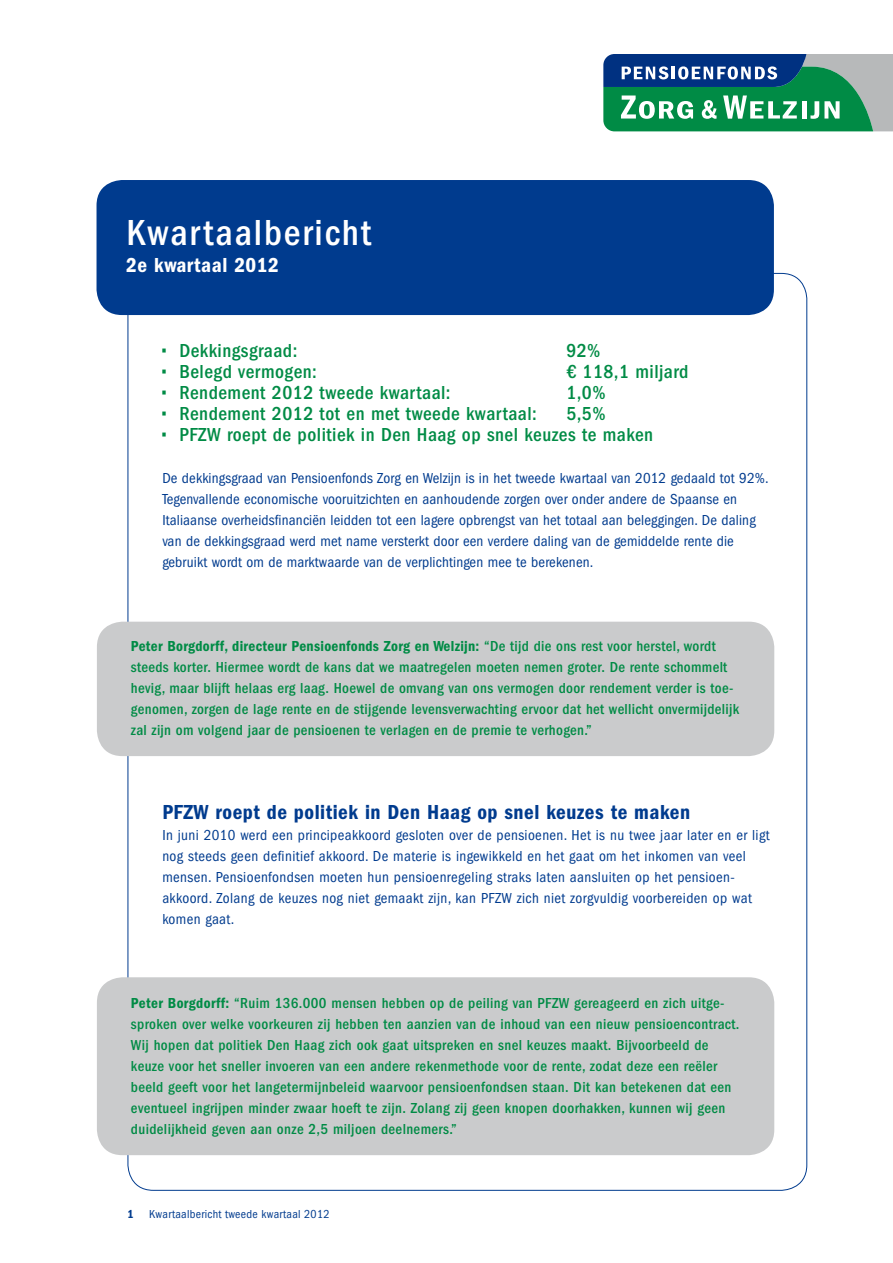
<style>
.page{position:relative;width:893px;height:1263px;background:#fff}
.page>*{position:absolute;margin:0;border:0;box-sizing:border-box;transform-origin:0 0}
.t1{font:500 condensed 37.5px "ITC Franklin Gothic Std";letter-spacing:.05em;color:#fff}
.t2{font:21px "ITC Franklin Gothic Std Dm Cd";letter-spacing:.025em;color:#003b8e}
.t3{font:21px "ITC Franklin Gothic Std Dm Cd";letter-spacing:.025em;color:#fff}
.t4{font:500 condensed 19.5px "ITC Franklin Gothic Std";letter-spacing:.025em;color:#008b45}
.t5{font:500 condensed 15px/21px "ITC Franklin Gothic Std";letter-spacing:.025em;color:#008b45}
.t6{font:condensed 15px/21px "ITC Franklin Gothic Std";letter-spacing:.01em;color:#003b8e}
.t7{font:15px "ITC Franklin Gothic Std Dm Cd";letter-spacing:.02em;color:#008b45}
.t8{font:condensed 12px "ITC Franklin Gothic Std";letter-spacing:.025em;color:#003b8e}
.t9{font:12px "ITC Franklin Gothic Std Dm Cd";color:#003b8e}
.s1{font-weight:400;font-size:33.75px}
.s2{font-family:"ITC Franklin Gothic Std";font-weight:500;font-stretch:condensed}
.s3{font-family:"ITC Franklin Gothic Std Dm Cd";font-weight:400;font-stretch:normal}
</style>
<div class="page">
<div style="left:97px;top:180px;width:677px;height:135px;background:#003b8e;border-radius:26px"></div>
<svg style="left:603px;top:54px;width:290px;height:77px;background:#3e8b7e"></svg>
<div style="left:97px;top:622px;width:677px;height:134px;background:#cacbcc;border-radius:26px"></div>
<div style="left:97px;top:977px;width:677px;height:178px;background:#cacbcc;border-radius:26px"></div>
<h1 class="t1" style="left:126px;top:211px;width:246px">Kwartaalbericht</h1>
<h2 class="t3" style="left:126px;top:253px;width:154px">2e kwartaal 2012</h2>
<h3 class="t4" style="left:162px;top:339px;width:137px"><span class="s1">•</span> Dekkingsgraad:</h3>
<h3 class="t4" style="left:566px;top:339px;width:36px">92%</h3>
<h3 class="t4" style="left:162px;top:360px;width:156px"><span class="s1">•</span> Belegd vermogen:</h3>
<h3 class="t4" style="left:566px;top:360px;width:124px">€ 118,1 miljard</h3>
<h3 class="t4" style="left:162px;top:381px;width:290px"><span class="s1">•</span> Rendement 2012 tweede kwartaal:</h3>
<h3 class="t4" style="left:566px;top:381px;width:41px">1,0%</h3>
<h3 class="t4" style="left:162px;top:402px;width:376px"><span class="s1">•</span> Rendement 2012 tot en met tweede kwartaal:</h3>
<h3 class="t4" style="left:566px;top:402px;width:41px">5,5%</h3>
<h3 class="t4" style="left:162px;top:423px;width:492px"><span class="s1">•</span> PFZW roept de politiek in Den Haag op snel keuzes te maken</h3>
<p class="t6" style="left:162px;top:468px;width:608px">De dekkingsgraad van Pensioenfonds Zorg en Welzijn is in het tweede kwartaal van 2012 gedaald tot 92%.<br>Tegenvallende economische vooruitzichten en aanhoudende zorgen over onder andere de Spaanse en Italiaanse overheidsfinanciën leidden tot een lagere opbrengst van het totaal aan beleggingen. De daling van de dekkingsgraad werd met name versterkt door een verdere daling van de gemiddelde rente die gebruikt wordt om de marktwaarde van de verplichtingen mee te berekenen.</p>
<p class="t7" style="left:131px;top:637px;width:586px">Peter Borgdorff, directeur Pensioenfonds Zorg en Welzijn: <span class="s2">“De tijd die ons rest voor herstel, wordt</span></p>
<p class="t5" style="left:131px;top:657px;width:610px">steeds korter. Hiermee wordt de kans dat we maatregelen moeten nemen groter. De rente schommelt hevig, maar blijft helaas erg laag. Hoewel de omvang van ons vermogen door rendement verder is toe&shy;genomen, zorgen de lage rente en de stijgende levensverwachting ervoor dat het wellicht onvermijdelijk zal zijn om volgend jaar de pensioenen te verlagen en de premie te verhogen.”</p>
<h2 class="t2" style="left:162px;top:800px;width:529px">PFZW roept de politiek in Den Haag op snel keuzes te maken</h2>
<p class="t6" style="left:162px;top:825px;width:609px">In juni 2010 werd een principeakkoord gesloten over de pensioenen. Het is nu twee jaar later en er ligt nog steeds geen definitief akkoord. De materie is ingewikkeld en het gaat om het inkomen van veel mensen. Pensioenfondsen moeten hun pensioenregeling straks laten aansluiten op het pensioen&shy;akkoord. Zolang de keuzes nog niet gemaakt zijn, kan PFZW zich niet zorgvuldig voorbereiden op wat komen gaat.</p>
<p class="t5" style="left:131px;top:993px;width:610px"><span class="s3">Peter Borgdorff:</span> “Ruim 136.000 mensen hebben op de peiling van PFZW gereageerd en zich uitge&shy;sproken over welke voorkeuren zij hebben ten aanzien van de inhoud van een nieuw pensioencontract.<br>Wij hopen dat politiek Den Haag zich ook gaat uitspreken en snel keuzes maakt. Bijvoorbeeld de keuze voor het sneller invoeren van een andere rekenmethode voor de rente, zodat deze een reëler beeld geeft voor het langetermijnbeleid waarvoor pensioenfondsen staan. Dit kan betekenen dat een eventueel ingrijpen minder zwaar hoeft te zijn. Zolang zij geen knopen doorhakken, kunnen wij geen duidelijkheid geven aan onze 2,5 miljoen deelnemers.”</p>
<p class="t9" style="left:128px;top:1207px;width:8px">1</p>
<p class="t8" style="left:149px;top:1207px;width:182px">Kwartaalbericht tweede kwartaal 2012</p>
</div>
